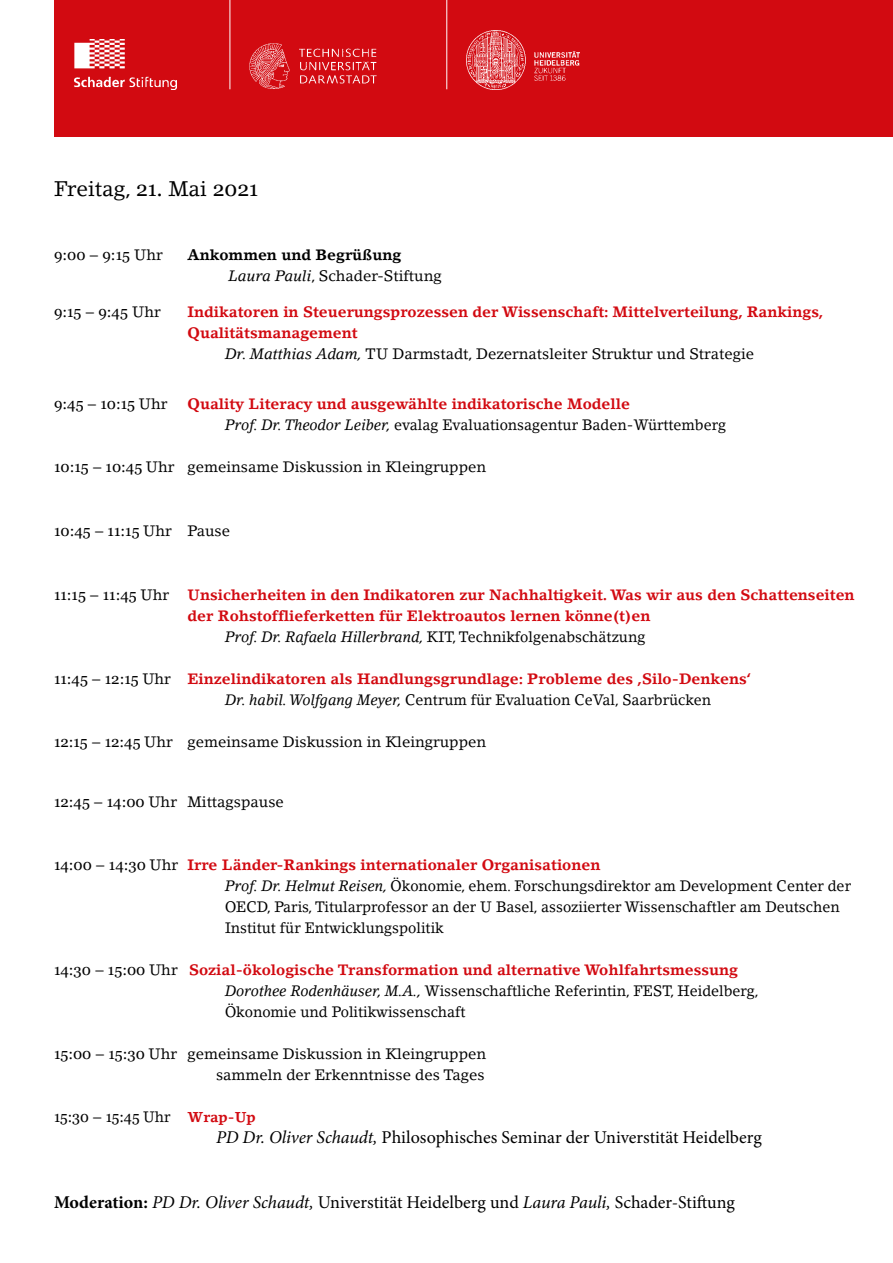
<style>
.page{position:relative;width:893px;height:1263px;background:#fff}
.page>*{position:absolute;margin:0;border:0;box-sizing:border-box;transform-origin:0 0}
.t1{font:21px "Lino Letter Std";color:#000}
.t2{font:18px "Minion Pro";color:#000}
.t3{font:15px/21px "Lino Letter Std";color:#000}
.t4{font:700 15px/21px "Lino Letter Std";color:#d20a11}
.t5{font:15px "Georgia";color:#000}
.t6{font:15px "Lino Letter Std";color:#000;scale:.96 1}
.t7{font:700 15px/21.6px "Lino Letter Std";color:#000}
.t8{font:15px "Georgia";color:#000;scale:.96 1}
.s1{font-family:"Georgia"}
.s2{font-family:"Lino Letter Std"}
.s3{font-weight:400;font-style:italic}
.s4{font-weight:400}
.s5{font-style:italic}
.s6{font-weight:400;font-style:italic;color:#000}
.s7{font-weight:400;color:#000}
.s8{font-family:"Georgia";font-weight:400;color:#000}
.s9{font-weight:700;color:#d20a11}
.s10{font-family:"Lino Letter Std";font-weight:700;font-size:14.25px;color:#d20a11}
.s11{font-weight:700}
</style>
<div class="page">
<div style="left:54px;top:0;width:839px;height:137px;background:#d20a11"></div>
<img style="left:74px;top:39px;width:102px;height:50px">
<hr style="left:230px;top:0;width:1px;height:89px;background:#fff">
<hr style="left:446px;top:0;width:1px;height:89px;background:#fff">
<img style="left:249px;top:43px;width:128px;height:46px">
<img style="left:466px;top:30px;width:114px;height:59px">
<h1 class="t1" style="left:54px;top:175px;width:206px">Freitag, <span class="s1">21.</span> Mai <span class="s1">2021</span></h1>
<p class="t5" style="left:54px;top:245px;width:110px">9:00 – 9:15 <span class="s2">Uhr</span></p>
<p class="t7" style="left:229px;top:244px;width:215px;text-indent:-41px">Ankommen und Begrüßung<br><span class="s3">Laura Pauli</span><span class="s4">, Schader-Stiftung</span></p>
<p class="t5" style="left:54px;top:302px;width:108px">9:15 – 9:45 <span class="s2">Uhr</span></p>
<p class="t4" style="left:188px;top:301px;width:637px">Indikatoren in Steuerungsprozessen der Wissenschaft: Mittelverteilung, Rankings,</p>
<p class="t4" style="left:188px;top:322px;width:172px">Qualitätsmanagement</p>
<p class="t3" style="left:225px;top:343px;width:531px"><span class="s5">Dr. Matthias Adam,</span> TU Darmstadt, Dezernatsleiter Struktur und Strategie</p>
<p class="t5" style="left:54px;top:395px;width:115px">9:45 – 10:15 <span class="s2">Uhr</span></p>
<p class="t4" style="left:225px;top:393px;width:503px;text-indent:-38px">Quality Literacy und ausgewählte indikatorische Modelle<br><span class="s6">Prof. Dr. Theodor Leiber,</span> <span class="s7">evalag Evaluationsagentur Baden-Württemberg</span></p>
<p class="t3" style="left:54px;top:456px;width:434px"><span class="s1">10:15 – 10:45</span> Uhr gemeinsame Diskussion in Kleingruppen</p>
<p class="t5" style="left:54px;top:522px;width:178px">10:45 – 11:15 <span class="s2">Uhr Pause</span></p>
<p class="t4" style="left:54px;top:584px;width:802px"><span class="s8">11:15 – 11:45</span> <span class="s7">Uhr</span> Unsicherheiten in den Indikatoren zur Nachhaltigkeit. Was wir aus den Schattenseiten</p>
<p class="t4" style="left:188px;top:605px;width:464px">der Rohstofflieferketten für Elektroautos lernen könne(t)en</p>
<p class="t6" style="left:225px;top:627px;width:439px"><span class="s5">Prof. Dr. Rafaela Hillerbrand,</span> KIT, Technikfolgenabschätzung</p>
<p class="t4" style="left:225px;top:668px;width:528px;text-indent:-171px"><span class="s8">11:45 – 12:15</span> <span class="s7">Uhr</span> Einzelindikatoren als Handlungsgrundlage: Probleme des ‚Silo-Denkens‘<br><span class="s6">Dr. habil. Wolfgang Meyer,</span> <span class="s7">Centrum für Evaluation CeVal, Saarbrücken</span></p>
<p class="t3" style="left:54px;top:731px;width:434px"><span class="s1">12:15 – 12:45</span> Uhr gemeinsame Diskussion in Kleingruppen</p>
<p class="t3" style="left:54px;top:791px;width:231px"><span class="s1">12:45 – 14:00</span> Uhr Mittagspause</p>
<p class="t3" style="left:225px;top:854px;width:627px;text-indent:-171px"><span class="s1">14:00 – 14:30</span> Uhr <span class="s9">Irre Länder-Rankings internationaler Organisationen<br></span><span class="s5">Prof. Dr. Helmut Reisen,</span> Ökonomie, ehem. Forschungsdirektor am Development Center der OECD, Paris, Titularprofessor an der U Basel, assoziierter Wissenschaftler am Deutschen Institut für Entwicklungspolitik</p>
<p class="t3" style="left:225px;top:959px;width:535px;text-indent:-171px"><span class="s1">14:30 – 15:00</span> Uhr <span class="s9">Sozial-ökologische Transformation und alternative Wohlfahrtsmessung<br></span><span class="s5">Dorothee Rodenhäuser, M.A.,</span> Wissenschaftliche Referintin, FEST, Heidelberg,<br>Ökonomie und Politikwissenschaft</p>
<p class="t3" style="left:54px;top:1043px;width:434px;text-align:right"><span class="s1">15:00 – 15:30</span> Uhr gemeinsame Diskussion in Kleingruppen sammeln der Erkenntnisse des Tages</p>
<p class="t8" style="left:54px;top:1107px;width:212px">15:30 – 15:45 <span class="s2">Uhr</span> <span class="s10">Wrap-Up</span></p>
<p class="t2" style="left:216px;top:1125px;width:547px"><span class="s5">PD Dr. Oliver Schaudt,</span> Philosophisches Seminar der Universtität Heidelberg</p>
<p class="t2" style="left:54px;top:1190px;width:682px"><span class="s11">Moderation:</span> <span class="s5">PD Dr. Oliver Schaudt,</span> Universtität Heidelberg und <span class="s5">Laura Pauli,</span> Schader-Stiftung</p>
</div>
